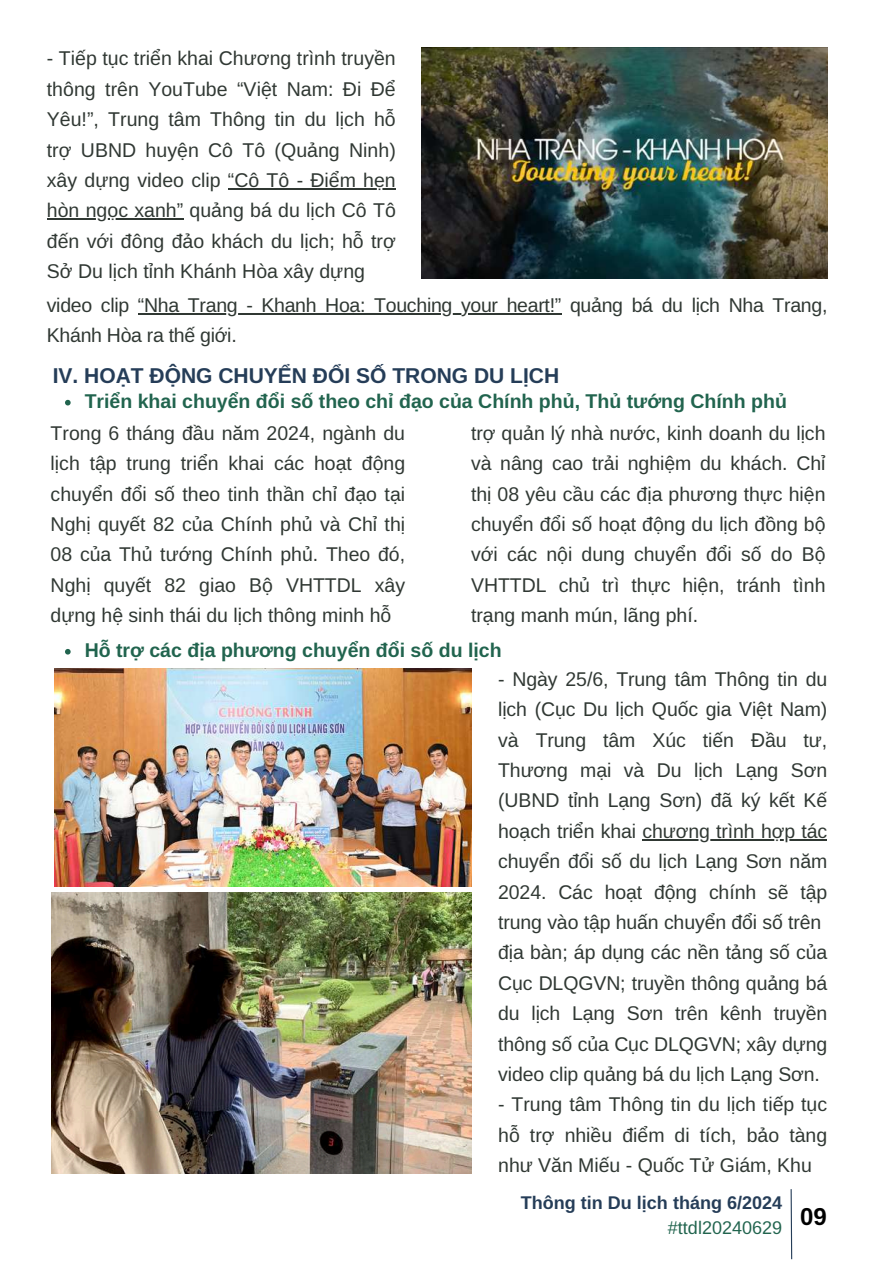
<style>
.page{position:relative;width:894px;height:1264px;background:#fff}
.page>*{position:absolute;margin:0;border:0;box-sizing:border-box;transform-origin:0 0}
.t1{font:700 24px "Libra Sans";color:#000}
.t2{font:700 21px "Libra Sans";color:#253d58}
.t3{font:19.5px/30.3px "Libra Sans";letter-spacing:-.005em;color:#303833;text-align:justify}
.t4{font:700 19.5px "Libra Sans";color:#21644e}
.t5{font:700 18px "Libra Sans";color:#253d58}
.t6{font:18px "Libra Sans";color:#21644e}
</style>
<div class="page">
<img style="left:421px;top:48px;width:405px;height:231px">
<img style="left:55px;top:668px;width:416px;height:218px">
<img style="left:51px;top:892px;width:420px;height:281px">
<hr style="left:228px;top:188px;width:168px;height:1px;background:#303833">
<hr style="left:47px;top:218px;width:136px;height:1px;background:#303833">
<hr style="left:138px;top:313px;width:423px;height:1px;background:#303833">
<svg style="left:65px;top:400px;width:6px;height:5px"></svg>
<svg style="left:65px;top:649px;width:6px;height:5px"></svg>
<hr style="left:642px;top:839px;width:185px;height:1px;background:#303833">
<svg style="left:790px;top:1189px;width:2px;height:71px"></svg>
<p class="t3" style="left:47px;top:43px;width:350px">- Tiếp tục triển khai Chương trình truyền thông trên YouTube “Việt Nam: Đi Để Yêu!”, Trung tâm Thông tin du lịch hỗ trợ UBND huyện Cô Tô (Quảng Ninh) xây dựng video clip “Cô Tô - Điểm hẹn hòn ngọc xanh” quảng bá du lịch Cô Tô đến với đông đảo khách du lịch; hỗ trợ Sở Du lịch tỉnh Khánh Hòa xây dựng</p>
<p class="t3" style="left:47px;top:290px;width:781px">video clip “Nha Trang - Khanh Hoa: Touching your heart!” quảng bá du lịch Nha Trang,<br>Khánh Hòa ra thế giới.</p>
<p class="t2" style="left:53px;top:363px;width:508px">IV. HOẠT ĐỘNG CHUYỂN ĐỔI SỐ TRONG DU LỊCH</p>
<p class="t4" style="left:85px;top:390px;width:703px">Triển khai chuyển đổi số theo chỉ đạo của Chính phủ, Thủ tướng Chính phủ</p>
<p class="t3" style="left:51px;top:418px;width:356px">Trong 6 tháng đầu năm 2024, ngành du lịch tập trung triển khai các hoạt động chuyển đổi số theo tinh thần chỉ đạo tại Nghị quyết 82 của Chính phủ và Chỉ thị 08 của Thủ tướng Chính phủ. Theo đó, Nghị quyết 82 giao Bộ VHTTDL xây dựng hệ sinh thái du lịch thông minh hỗ</p>
<p class="t3" style="left:471px;top:418px;width:356px">trợ quản lý nhà nước, kinh doanh du lịch và nâng cao trải nghiệm du khách. Chỉ thị 08 yêu cầu các địa phương thực hiện chuyển đổi số hoạt động du lịch đồng bộ với các nội dung chuyển đổi số do Bộ VHTTDL chủ trì thực hiện, tránh tình trạng manh mún, lãng phí.</p>
<p class="t4" style="left:85px;top:639px;width:418px">Hỗ trợ các địa phương chuyển đổi số du lịch</p>
<p class="t3" style="left:498px;top:664px;width:330px;text-align:left">- Ngày 25/6, Trung tâm Thông tin du lịch (Cục Du lịch Quốc gia Việt Nam) và Trung tâm Xúc tiến Đầu tư,<br>Thương mại và Du lịch Lạng Sơn (UBND tỉnh Lạng Sơn) đã ký kết Kế hoạch triển khai chương trình hợp tác chuyển đổi số du lịch Lạng Sơn năm<br>2024. Các hoạt động chính sẽ tập trung vào tập huấn chuyển đổi số trên địa bàn; áp dụng các nền tảng số của<br>Cục DLQGVN; truyền thông quảng bá du lịch Lạng Sơn trên kênh truyền thông số của Cục DLQGVN; xây dựng video clip quảng bá du lịch Lạng Sơn.</p>
<p class="t3" style="left:498px;top:1089px;width:330px">- Trung tâm Thông tin du lịch tiếp tục hỗ trợ nhiều điểm di tích, bảo tàng như Văn Miếu - Quốc Tử Giám, Khu</p>
<p class="t1" style="left:799px;top:1202px;width:28px">09</p>
<p class="t5" style="left:520px;top:1192px;width:263px">Thông tin Du lịch tháng 6/2024</p>
<p class="t6" style="left:667px;top:1218px;width:116px">#ttdl20240629</p>
</div>
